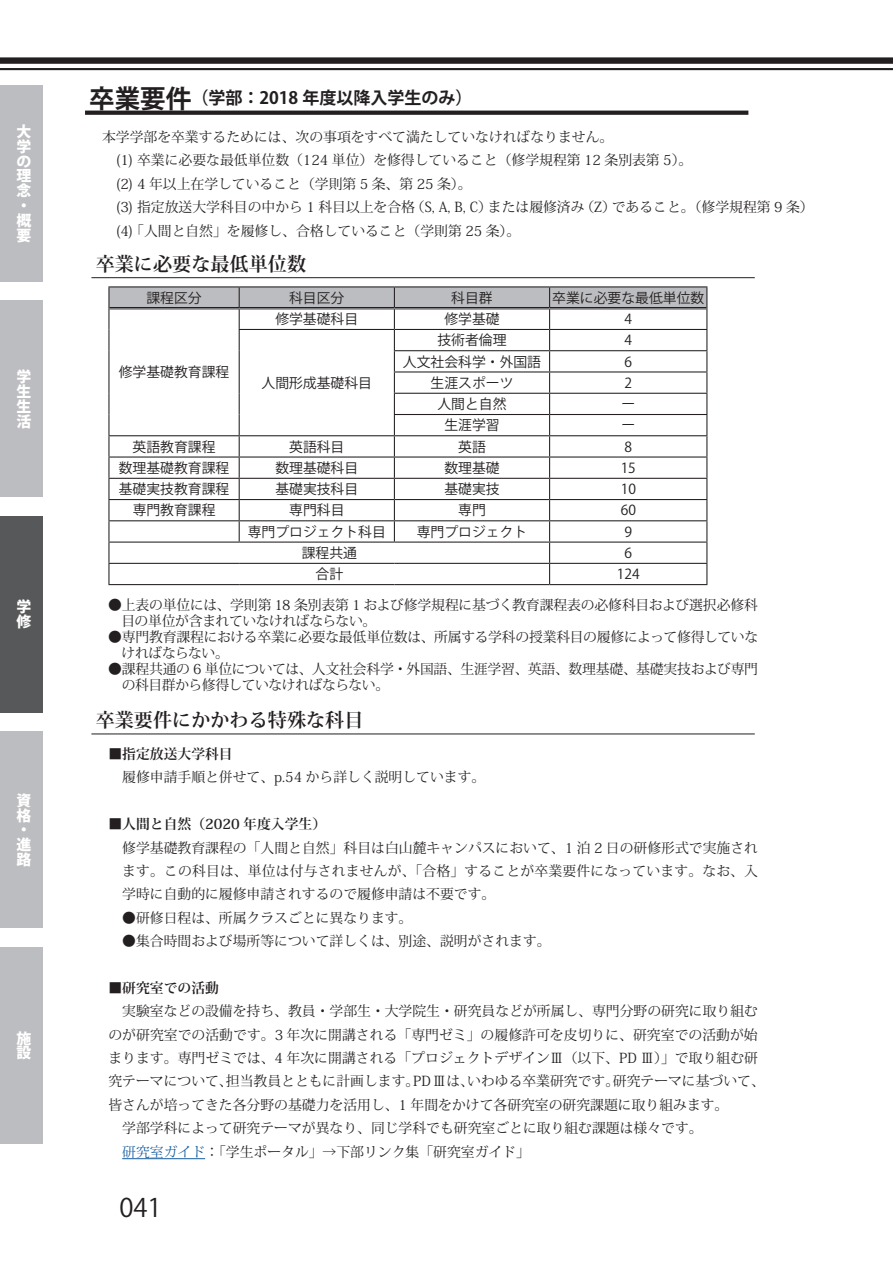
<style>
.page{position:relative;width:893px;height:1263px;background:#fff}
.page>*{position:absolute;margin:0;border:0;box-sizing:border-box;transform-origin:0 0}
.t1{font:25.5px "Koz Go Pro";color:#231f20}
.t2{font:700 19.2px "Koz Min Pro";color:#231f20}
.t3{font:700 16.95px "Koz Go Pro";color:#231f20}
.t4{font:800 14.85px/14.9px "Koz Go Pro";color:#fff}
.t5{font:13.8px/23.4px "Koz Min Pro";color:#231f20}
.t6{font:13.8px "Koz Go Pro";color:#231f20}
.t7{font:13.8px/15.9px "Koz Min Pro";letter-spacing:-.025em;color:#231f20}
.t8{font:13.8px/15.9px "Koz Min Pro";letter-spacing:-.02em;color:#231f20}
.t9{font:700 13.8px "Koz Min Pro";color:#231f20}
.s1{font-size:25.5px}
.s2{color:#175d9e}
</style>
<div class="page">
<hr style="left:0;top:68px;width:893px;height:2px;background:#231f20">
<div style="left:0;top:57px;width:893px;height:7px;background:#231f20"></div>
<div style="left:0;top:85px;width:43px;height:196px;background:#bcbdc0"></div>
<div style="left:0;top:731px;width:43px;height:197px;background:#bcbdc0"></div>
<div style="left:0;top:516px;width:43px;height:196px;background:#57585a"></div>
<div style="left:0;top:301px;width:43px;height:196px;background:#bcbdc0"></div>
<div style="left:0;top:947px;width:43px;height:196px;background:#bcbdc0"></div>
<hr style="left:122px;top:1158px;width:83px;height:1px;background:#175d9e">
<hr style="left:91px;top:734px;width:664px;height:1px;background:#231f20">
<hr style="left:108px;top:286px;width:131px;height:1px;background:#231f20">
<hr style="left:239px;top:286px;width:155px;height:1px;background:#231f20">
<hr style="left:394px;top:286px;width:156px;height:1px;background:#231f20">
<hr style="left:550px;top:286px;width:157px;height:1px;background:#231f20">
<svg style="left:108px;top:287px;width:599px;height:297px"></svg>
<hr style="left:108px;top:584px;width:131px;height:1px;background:#231f20">
<hr style="left:239px;top:584px;width:155px;height:1px;background:#231f20">
<hr style="left:394px;top:584px;width:156px;height:1px;background:#231f20">
<hr style="left:550px;top:584px;width:157px;height:1px;background:#231f20">
<hr style="left:109px;top:307px;width:130px;height:1px;background:#231f20">
<hr style="left:109px;top:309px;width:130px;height:1px;background:#231f20">
<hr style="left:239px;top:307px;width:155px;height:1px;background:#231f20">
<hr style="left:239px;top:309px;width:155px;height:1px;background:#231f20">
<hr style="left:394px;top:307px;width:156px;height:1px;background:#231f20">
<hr style="left:394px;top:309px;width:156px;height:1px;background:#231f20">
<hr style="left:550px;top:307px;width:156px;height:1px;background:#231f20">
<hr style="left:550px;top:309px;width:156px;height:1px;background:#231f20">
<hr style="left:91px;top:277px;width:664px;height:1px;background:#231f20">
<svg style="left:85px;top:111px;width:663px;height:4px;fill:#231f20"></svg>
<p class="t4" style="left:16px;top:125px;width:16px">大学の理念・概要</p>
<p class="t4" style="left:16px;top:370px;width:16px;text-align:justify">学生生活</p>
<p class="t4" style="left:16px;top:601px;width:16px">学修</p>
<p class="t4" style="left:16px;top:794px;width:16px">資格・進路</p>
<p class="t4" style="left:16px;top:1032px;width:16px">施設</p>
<p class="t3" style="left:89px;top:87px;width:385px"><span class="s1">卒業要件</span>（学部：2018 年度以降入学生のみ）</p>
<p class="t5" style="left:102px;top:125px;width:713px">本学学部を卒業するためには、次の事項をすべて満たしていなければなりません。<br>　(1) 卒業に必要な最低単位数（124 単位）を修得していること（修学規程第 12 条別表第 5）。<br>　(2) 4 年以上在学していること（学則第 5 条、第 25 条）。<br>　(3) 指定放送大学科目の中から 1 科目以上を合格（S, A, B, C）または履修済み（Z）であること。（修学規程第 9 条）　(4) 「人間と自然」を履修し、合格していること（学則第 25 条）。</p>
<h2 class="t2" style="left:96px;top:250px;width:212px">卒業に必要な最低単位数</h2>
<p class="t6" style="left:146px;top:289px;width:57px">課程区分</p>
<p class="t6" style="left:289px;top:289px;width:57px">科目区分</p>
<p class="t6" style="left:451px;top:289px;width:43px">科目群</p>
<p class="t6" style="left:552px;top:289px;width:154px">卒業に必要な最低単位数</p>
<p class="t6" style="left:119px;top:363px;width:112px">修学基礎教育課程</p>
<p class="t6" style="left:275px;top:310px;width:84px">修学基礎科目</p>
<p class="t6" style="left:444px;top:310px;width:57px">修学基礎</p>
<p class="t6" style="left:624px;top:310px;width:9px">4</p>
<p class="t6" style="left:262px;top:374px;width:112px">人間形成基礎科目</p>
<p class="t6" style="left:437px;top:331px;width:71px">技術者倫理</p>
<p class="t6" style="left:624px;top:331px;width:9px">4</p>
<p class="t6" style="left:403px;top:353px;width:140px">人文社会科学・外国語</p>
<p class="t6" style="left:624px;top:353px;width:9px">6</p>
<p class="t6" style="left:431px;top:374px;width:84px">生涯スポーツ</p>
<p class="t6" style="left:624px;top:374px;width:9px">2</p>
<p class="t6" style="left:437px;top:395px;width:71px">人間と自然</p>
<p class="t6" style="left:621px;top:395px;width:15px">ー</p>
<p class="t6" style="left:444px;top:416px;width:57px">生涯学習</p>
<p class="t6" style="left:621px;top:416px;width:15px">ー</p>
<p class="t6" style="left:133px;top:438px;width:84px">英語教育課程</p>
<p class="t6" style="left:289px;top:438px;width:57px">英語科目</p>
<p class="t6" style="left:458px;top:438px;width:29px">英語</p>
<p class="t6" style="left:624px;top:438px;width:9px">8</p>
<p class="t6" style="left:119px;top:459px;width:112px">数理基礎教育課程</p>
<p class="t6" style="left:275px;top:459px;width:84px">数理基礎科目</p>
<p class="t6" style="left:444px;top:459px;width:57px">数理基礎</p>
<p class="t6" style="left:621px;top:459px;width:17px">15</p>
<p class="t6" style="left:119px;top:480px;width:112px">基礎実技教育課程</p>
<p class="t6" style="left:275px;top:480px;width:84px">基礎実技科目</p>
<p class="t6" style="left:444px;top:480px;width:57px">基礎実技</p>
<p class="t6" style="left:621px;top:480px;width:17px">10</p>
<p class="t6" style="left:133px;top:501px;width:84px">専門教育課程</p>
<p class="t6" style="left:289px;top:501px;width:57px">専門科目</p>
<p class="t6" style="left:458px;top:501px;width:29px">専門</p>
<p class="t6" style="left:621px;top:501px;width:17px">60</p>
<p class="t6" style="left:248px;top:523px;width:140px">専門プロジェクト科目</p>
<p class="t6" style="left:417px;top:523px;width:112px">専門プロジェクト</p>
<p class="t6" style="left:624px;top:523px;width:9px">9</p>
<p class="t6" style="left:302px;top:544px;width:57px">課程共通</p>
<p class="t6" style="left:624px;top:544px;width:9px">6</p>
<p class="t6" style="left:316px;top:565px;width:29px">合計</p>
<p class="t6" style="left:617px;top:565px;width:24px">124</p>
<p class="t5" style="left:121px;top:596px;width:638px;line-height:15.9px;text-indent:-13px">●上表の単位には、学則第 18 条別表第 1 および修学規程に基づく教育課程表の必修科目および選択必修科目の単位が含まれていなければならない。</p>
<p class="t8" style="left:122px;top:628px;width:638px;text-indent:-13px">●専門教育課程における卒業に必要な最低単位数は、所属する学科の授業科目の履修によって修得していなければならない。</p>
<p class="t7" style="left:122px;top:660px;width:638px;text-indent:-13px">●課程共通の 6 単位については、人文社会科学・外国語、生涯学習、英語、数理基礎、基礎実技および専門の科目群から修得していなければならない。</p>
<h2 class="t2" style="left:96px;top:706px;width:269px">卒業要件にかかわる特殊な科目</h2>
<p class="t9" style="left:108px;top:744px;width:126px">■指定放送大学科目</p>
<p class="t5" style="left:108px;top:765px;width:378px">　履修申請手順と併せて、p.54 から詳しく説明しています。</p>
<p class="t9" style="left:108px;top:814px;width:219px">■人間と自然（2020 年度入学生）</p>
<p class="t5" style="left:122px;top:835px;width:637px">修学基礎教育課程の「人間と自然」科目は白山麓キャンパスにおいて、1 泊 2 日の研修形式で実施され</p>
<p class="t5" style="left:122px;top:859px;width:637px">ます。この科目は、単位は付与されませんが、「合格」することが卒業要件になっています。なお、入</p>
<p class="t5" style="left:122px;top:882px;width:375px">学時に自動的に履修申請されするので履修申請は不要です。</p>
<p class="t5" style="left:108px;top:905px;width:306px">　●研修日程は、所属クラスごとに異なります。</p>
<p class="t5" style="left:108px;top:929px;width:444px">　●集合時間および場所等について詳しくは、別途、説明がされます。</p>
<p class="t9" style="left:108px;top:978px;width:112px">■研究室での活動</p>
<p class="t5" style="left:108px;top:999px;width:651px">　実験室などの設備を持ち、教員・学部生・大学院生・研究員などが所属し、専門分野の研究に取り組む</p>
<p class="t5" style="left:108px;top:1022px;width:651px">のが研究室での活動です。3 年次に開講される「専門ゼミ」の履修許可を皮切りに、研究室での活動が始</p>
<p class="t5" style="left:108px;top:1046px;width:651px">まります。専門ゼミでは、4 年次に開講される「プロジェクトデザインⅢ（以下、PD Ⅲ）」で取り組む研</p>
<p class="t5" style="left:108px;top:1069px;width:658px">究テーマについて、担当教員とともに計画します。PDⅢは、いわゆる卒業研究です。研究テーマに基づいて、</p>
<p class="t5" style="left:108px;top:1092px;width:621px">皆さんが培ってきた各分野の基礎力を活用し、1 年間をかけて各研究室の研究課題に取り組みます。</p>
<p class="t5" style="left:108px;top:1116px;width:596px">　学部学科によって研究テーマが異なり、同じ学科でも研究室ごとに取り組む課題は様々です。</p>
<p class="t5" style="left:122px;top:1139px;width:409px"><span class="s2">研究室ガイド</span>：「学生ポータル」→下部リンク集「研究室ガイド」</p>
<h1 class="t1" style="left:119px;top:1191px;width:44px">041</h1>
</div>
